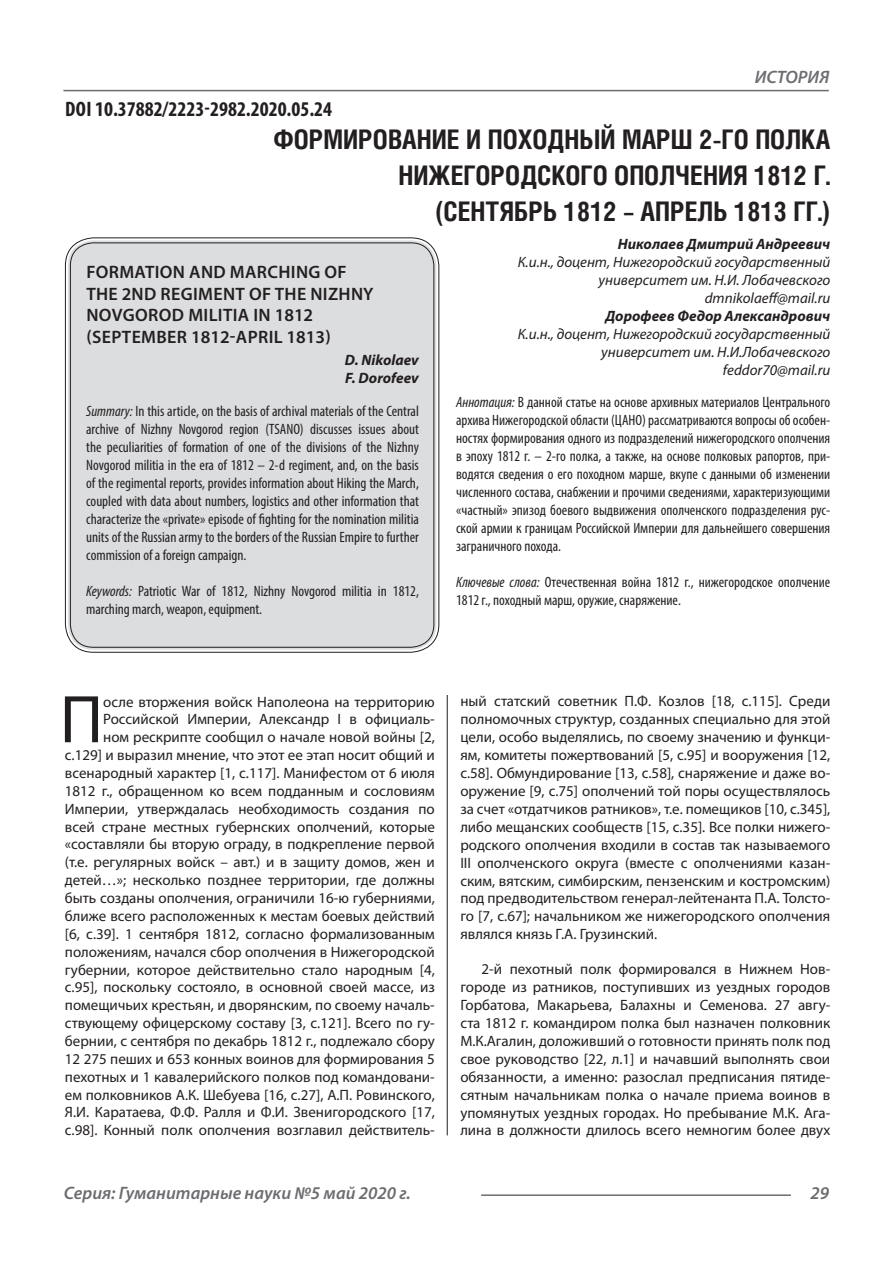
<style>
.page{position:relative;width:893px;height:1263px;background:#fff}
.page>*{position:absolute;margin:0;border:0;box-sizing:border-box;transform-origin:0 0}
.Статья_текст_первый{font:67.95px "Myriad Pro";color:#231f20}
.Статья_название{font:700 27px/36px "Helios Cond C";color:#231f20;text-align:right}
.ДОИ{font:700 condensed 21px "Myriad Pro";color:#231f20}
.Статья_название_англ{font:600 18px/21.6px "Myriad Pro";letter-spacing:.02em;color:#231f20}
.t1{font:italic 600 18px "Myriad Pro";color:#6c6d70}
.Статья_текст_первый-2{font:15px/17.9px "Myriad Pro";color:#231f20;text-align:right}
.Статья_аннотация_тек{font:condensed 15px/18px "Myriad Pro";color:#231f20;text-align:justify}
.Статья_аннотация_анг{font:condensed 15px/18px "Myriad Pro";color:#231f20;text-align:justify}
.Статья_текст{font:15px/17.9px "Myriad Pro";color:#231f20;text-align:justify}
.Статья_автор_инфо{font:italic 15px/18px "Myriad Pro";color:#231f20;text-align:right}
.Статья_автор_инфо-2{font:italic 700 15px "Myriad Pro";color:#231f20}
.Статья_автор_англ{font:italic 700 15px "Myriad Pro";color:#231f20}
.s1{font-style:italic}
</style>
<div class="page">
<hr style="left:447px;top:128px;width:1px;height:1007px;background:#231f20">
<hr style="left:63px;top:90px;width:766px;height:1px;background:#6c6d70">
<hr style="left:481px;top:1194px;width:310px;height:2px;background:#6c6d70">
<div style="left:68px;top:240px;width:368px;height:410px;background:#dcdddf;border-radius:26px"></div>
<p class="ДОИ" style="left:65px;top:95px;width:269px">DOI 10.37882/2223-2982.2020.05.24</p>
<p class="t1" style="left:755px;top:66px;width:76px">ИСТОРИЯ</p>
<p class="Статья_название" style="left:273px;top:121px;width:558px">ФОРМИРОВАНИЕ И ПОХОДНЫЙ МАРШ 2-ГО ПОЛКА<br>НИЖЕГОРОДСКОГО ОПОЛЧЕНИЯ 1812 Г.</p>
<p class="Статья_название" style="left:436px;top:193px;width:396px">(СЕНТЯБРЬ 1812 – АПРЕЛЬ 1813 ГГ.)</p>
<p class="Статья_автор_инфо-2" style="left:618px;top:234px;width:214px">Николаев Дмитрий Андреевич</p>
<p class="Статья_автор_инфо" style="left:518px;top:252px;width:314px">К.и.н., доцент, Нижегородский государственный университет им. Н.И. Лобачевского</p>
<p class="Статья_автор_инфо" style="left:705px;top:288px;width:127px">dmnikolaeff@mail.ru</p>
<p class="Статья_автор_инфо-2" style="left:605px;top:306px;width:226px">Дорофеев Федор Александрович</p>
<p class="Статья_автор_инфо" style="left:518px;top:324px;width:314px">К.и.н., доцент, Нижегородский государственный университет им. Н.И.Лобачевского</p>
<p class="Статья_автор_инфо" style="left:723px;top:360px;width:109px">feddor70@mail.ru</p>
<p class="Статья_аннотация_тек" style="left:456px;top:393px;width:376px"><span class="s1">Аннотация:</span> В данной статье на основе архивных материалов Центрального архива Нижегородской области (ЦАНО) рассматриваются вопросы об особен&shy;ностях формирования одного из подразделений нижегородского ополчения в эпоху 1812 г. – 2-го полка, а также, на основе полковых рапортов, при&shy;водятся сведения о его походном марше, вкупе с данными об изменении численного состава, снабжении и прочими сведениями, характеризующими «частный» эпизод боевого выдвижения ополченского подразделения рус&shy;ской армии к границам Российской Империи для дальнейшего совершения заграничного похода.</p>
<p class="Статья_аннотация_тек" style="left:456px;top:573px;width:376px"><span class="s1">Ключевые слова:</span> Отечественная война 1812 г., нижегородское ополчение<br>1812 г., походный марш, оружие, снаряжение.</p>
<p class="Статья_название_англ" style="left:86px;top:261px;width:289px">FORMATION AND MARCHING OF<br>THE 2ND REGIMENT OF THE NIZHNY<br>NOVGOROD MILITIA IN 1812 (SEPTEMBER 1812-APRIL 1813)</p>
<p class="Статья_автор_англ" style="left:345px;top:350px;width:75px">D. Nikolaev</p>
<p class="Статья_автор_англ" style="left:345px;top:368px;width:75px">F. Dorofeev</p>
<p class="Статья_аннотация_анг" style="left:86px;top:401px;width:334px"><span class="s1">Summary:</span> In this article, on the basis of archival materials of the Central archive of Nizhny Novgorod region (TSANO) discusses issues about the peculiarities of formation of one of the divisions of the Nizhny Novgorod militia in the era of 1812 – 2-d regiment, and, on the basis of the regimental reports, provides information about Hiking the March, coupled with data about numbers, logistics and other information that characterize the «private» episode of fighting for the nomination militia units of the Russian army to the borders of the Russian Empire to further сommission of a foreign campaign.</p>
<p class="Статья_аннотация_анг" style="left:86px;top:581px;width:334px"><span class="s1">Keywords:</span> Patriotic War of 1812, Nizhny Novgorod militia in 1812, marching march, weapon, equipment.</p>
<p class="Статья_текст_первый-2" style="left:65px;top:692px;width:371px">осле вторжения войск Наполеона на территорию Российской Империи, Александр I в официаль-<br>ном рескрипте сообщил о начале новой войны [2, с.129] и выразил мнение, что этот ее этап носит общий и всенародный характер [1, с.117]. Манифестом от 6 июля 1812 г., обращенном ко всем подданным и сословиям Империи, утверждалась необходимость создания по всей стране местных губернских ополчений, которые «составляли бы вторую ограду, в подкрепление первой (т.е. регулярных войск – авт.) и в защиту домов, жен и детей…»; несколько позднее территории, где должны быть созданы ополчения, ограничили 16-ю губерниями, ближе всего расположенных к местам боевых действий [6, с.39]. 1 сентября 1812, согласно формализованным положениям, начался сбор ополчения в Нижегородской губернии, которое действительно стало народным [4, с.95], поскольку состояло, в основной своей массе, из помещичьих крестьян, и дворянским, по своему началь&shy;ствующему офицерскому составу [3, с.121]. Всего по гу&shy;бернии, с сентября по декабрь 1812 г., подлежало сбору 12 275 пеших и 653 конных воинов для формирования 5 пехотных и 1 кавалерийского полков под командовани&shy;ем полковников А.К. Шебуева [16, с.27], А.П. Ровинского, Я.И. Каратаева, Ф.Ф. Ралля и Ф.И. Звенигородского [17, с.98]. Конный полк ополчения возглавил действитель-</p>
<p class="Статья_текст_первый-2" style="left:460px;top:692px;width:371px;text-align:justify">ный статский советник П.Ф. Козлов [18, с.115]. Среди полномочных структур, созданных специально для этой цели, особо выделялись, по своему значению и функци&shy;ям, комитеты пожертвований [5, с.95] и вооружения [12, с.58]. Обмундирование [13, с.58], снаряжение и даже во&shy;оружение [9, с.75] ополчений той поры осуществлялось за счет «отдатчиков ратников», т.е. помещиков [10, с.345], либо мещанских сообществ [15, с.35]. Все полки нижего&shy;родского ополчения входили в состав так называемого III ополченского округа (вместе с ополчениями казан&shy;ским, вятским, симбирским, пензенским и костромским) под предводительством генерал-лейтенанта П.А. Толсто&shy;го [7, с.67]; начальником же нижегородского ополчения являлся князь Г.А. Грузинский.</p>
<p class="Статья_текст_первый" style="left:60px;top:677px;width:45px">П</p>
<p class="Статья_текст" style="left:460px;top:960px;width:371px;text-indent:21px">2-й пехотный полк формировался в Нижнем Нов&shy;городе из ратников, поступивших из уездных городов Горбатова, Макарьева, Балахны и Семенова. 27 авгу&shy;ста 1812 г. командиром полка был назначен полковник М.К.Агалин, доложивший о готовности принять полк под свое руководство [22, л.1] и начавший выполнять свои обязанности, а именно: разослал предписания пятиде&shy;сятным начальникам полка о начале приема воинов в упомянутых уездных городах. Но пребывание М.К. Ага&shy;лина в должности длилось всего немногим более двух</p>
<p class="t1" style="left:64px;top:1182px;width:349px">Серия: Гуманитарные науки №5 май 2020 г.</p>
<p class="t1" style="left:810px;top:1182px;width:20px">29</p>
</div>
